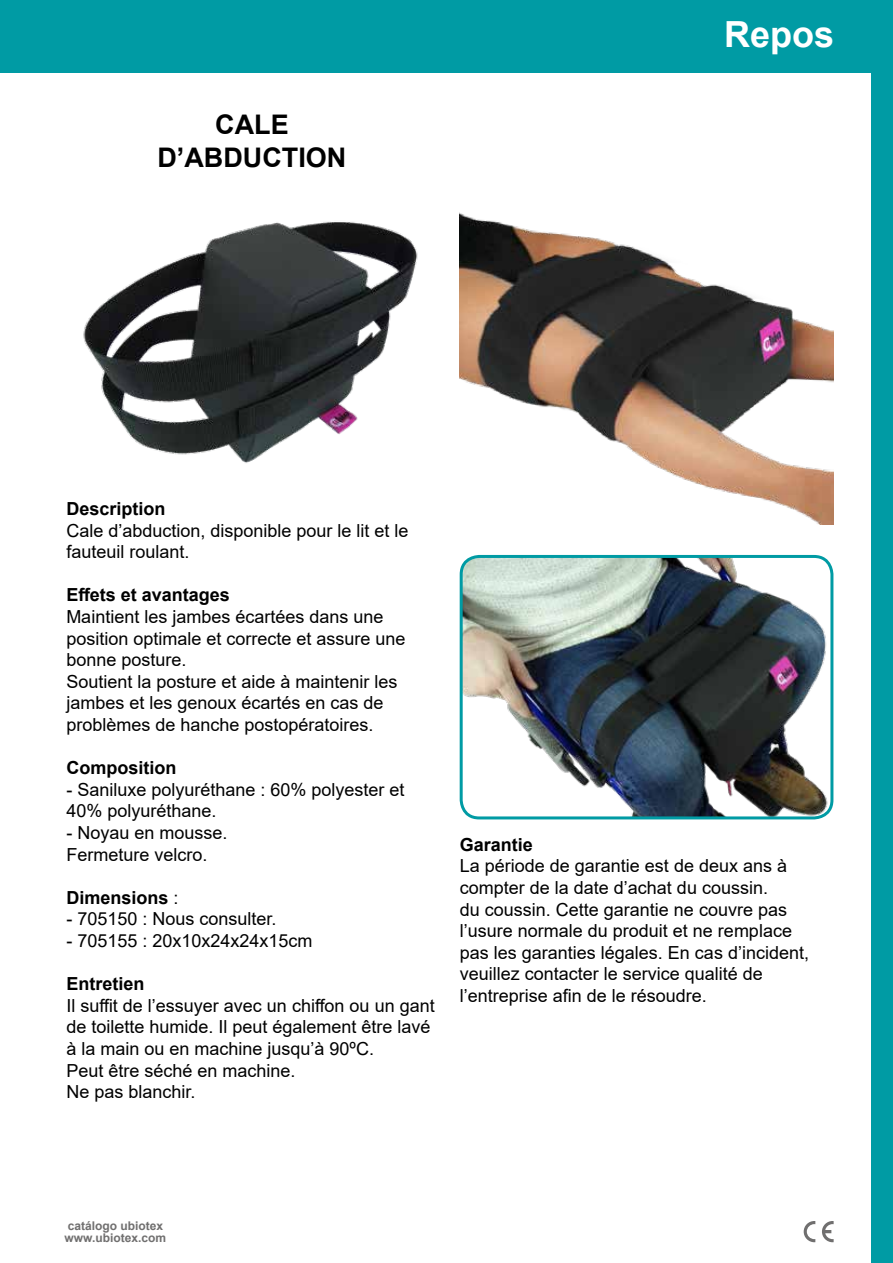
<style>
.page{position:relative;width:893px;height:1263px;background:#fff}
.page>*{position:absolute;margin:0;border:0;box-sizing:border-box;transform-origin:0 0}
.t1{font:700 36px "Arial";color:#fff}
.t2{font:700 27px/32.4px "Arial";color:#000;text-align:center}
.t3{font:18px/21.6px "Arial";color:#000}
.t4{font:700 18px "Arial";color:#000}
.t5{font:700 12px/12px "Arial";color:#706f6f}
.s1{font-weight:400}
</style>
<div class="page">
<div style="left:0;top:0;width:893px;height:72px;background:#009ba4"></div>
<svg style="left:804px;top:1221px;width:11px;height:21px"></svg>
<svg style="left:822px;top:1221px;width:12px;height:21px"></svg>
<div style="left:872px;top:0;width:21px;height:1263px;background:#009ba4"></div>
<img style="left:83px;top:221px;width:335px;height:242px">
<img style="left:460px;top:213px;width:373px;height:312px">
<img style="left:461px;top:556px;width:371px;height:262px">
<div style="left:460px;top:555px;width:373px;height:264px;border:3px solid #009ba4;border-radius:18px"></div>
<h2 class="t2" style="left:157px;top:109px;width:190px">CALE<br>D’ABDUCTION</h2>
<h1 class="t1" style="left:724px;top:9px;width:112px">Repos</h1>
<p class="t4" style="left:66px;top:496px;width:101px">Description</p>
<p class="t3" style="left:66px;top:519px;width:344px">Cale d’abduction, disponible pour le lit et le fauteuil roulant.</p>
<p class="t4" style="left:66px;top:582px;width:165px">Effets et avantages</p>
<p class="t3" style="left:66px;top:606px;width:341px">Maintient les jambes écartées dans une position optimale et correcte et assure une bonne posture.<br>Soutient la posture et aide à maintenir les jambes et les genoux écartés en cas de problèmes de hanche postopératoires.</p>
<p class="t4" style="left:66px;top:755px;width:111px">Composition</p>
<p class="t3" style="left:66px;top:778px;width:340px">- Saniluxe polyuréthane : 60% polyester et<br>40% polyuréthane.</p>
<p class="t3" style="left:66px;top:822px;width:163px">- Noyau en mousse.<br>Fermeture velcro.</p>
<p class="t4" style="left:66px;top:885px;width:114px">Dimensions <span class="s1">:</span></p>
<p class="t3" style="left:66px;top:908px;width:212px">- 705150 : Nous consulter.</p>
<p class="t3" style="left:66px;top:930px;width:248px">- 705155 : 20x10x24x24x15cm</p>
<p class="t4" style="left:66px;top:971px;width:80px">Entretien</p>
<p class="t3" style="left:66px;top:994px;width:370px">Il suffit de l’essuyer avec un chiffon ou un gant de toilette humide. Il peut également être lavé à la main ou en machine jusqu’à 90ºC.<br>Peut être séché en machine.<br>Ne pas blanchir.</p>
<p class="t4" style="left:460px;top:832px;width:75px">Garantie</p>
<p class="t3" style="left:460px;top:855px;width:351px">La période de garantie est de deux ans à compter de la date d’achat du coussin.<br>du coussin. Cette garantie ne couvre pas l’usure normale du produit et ne remplace pas les garanties légales. En cas d’incident, veuillez contacter le service qualité de l’entreprise afin de le résoudre.</p>
<p class="t5" style="left:65px;top:1219px;width:103px">catálogo ubiotex www.ubiotex.com</p>
</div>
